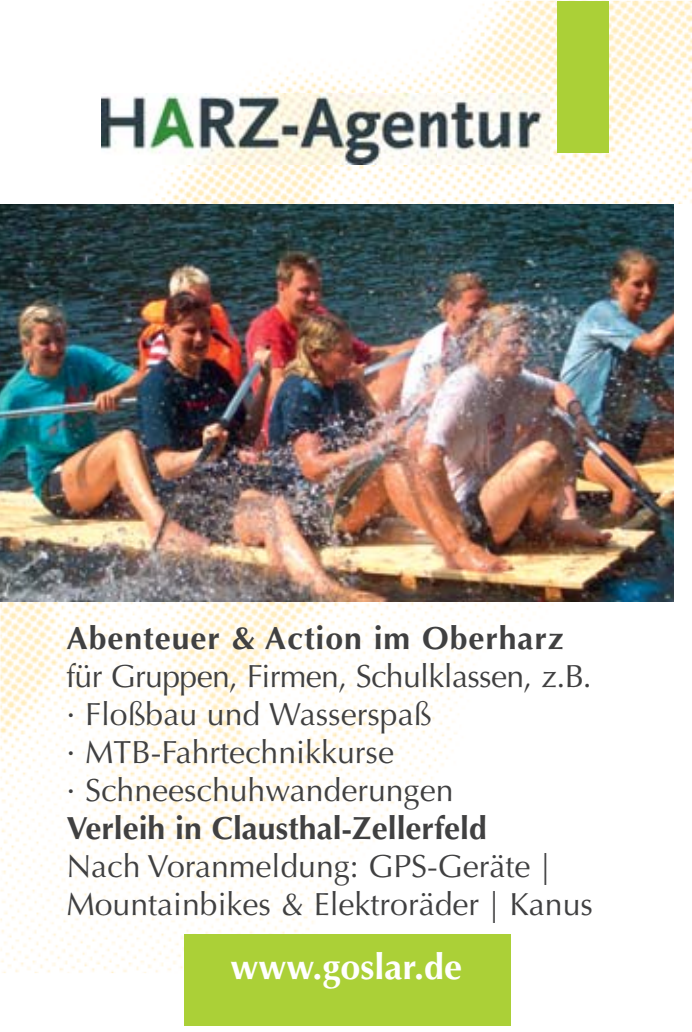
<style>
.page{position:relative;width:692px;height:1032px;background:#fff}
.page>*{position:absolute;margin:0;border:0;box-sizing:border-box;transform-origin:0 0}
.t1{font:700 36px "Optima";color:#fff}
.t2{font:32px/38px "Optima";color:#404041}
.t3{font:700 32px "Optima";color:#404041}
.t4{font:700 32px "Optima";letter-spacing:.03em;color:#404041}
</style>
<div class="page">
<img style="left:0;top:1px;width:692px;height:972px">
<div style="left:0;top:204px;width:692px;height:397px;background:#fff"></div>
<img style="left:0;top:204px;width:673px;height:397px">
<div style="left:557px;top:1px;width:52px;height:152px;background:#abd037"></div>
<img style="left:102px;top:94px;width:447px;height:70px">
<div style="left:185px;top:934px;width:326px;height:92px;background:#abd037"></div>
<p class="t4" style="left:66px;top:624px;width:499px">Abenteuer &amp; Action im Oberharz</p>
<p class="t2" style="left:66px;top:660px;width:527px">für Gruppen, Firmen, Schulklassen, z.B. · Floßbau und Wasserspaß<br>· MTB-Fahrtechnikkurse<br>· Schneeschuhwanderungen</p>
<p class="t3" style="left:66px;top:814px;width:422px">Verleih in Clausthal-Zellerfeld</p>
<p class="t2" style="left:66px;top:850px;width:528px">Nach Voranmeldung: GPS-Geräte |<br>Mountainbikes &amp; Elektroräder | Kanus</p>
<p class="t1" style="left:230px;top:952px;width:233px">www.goslar.de</p>
</div>
